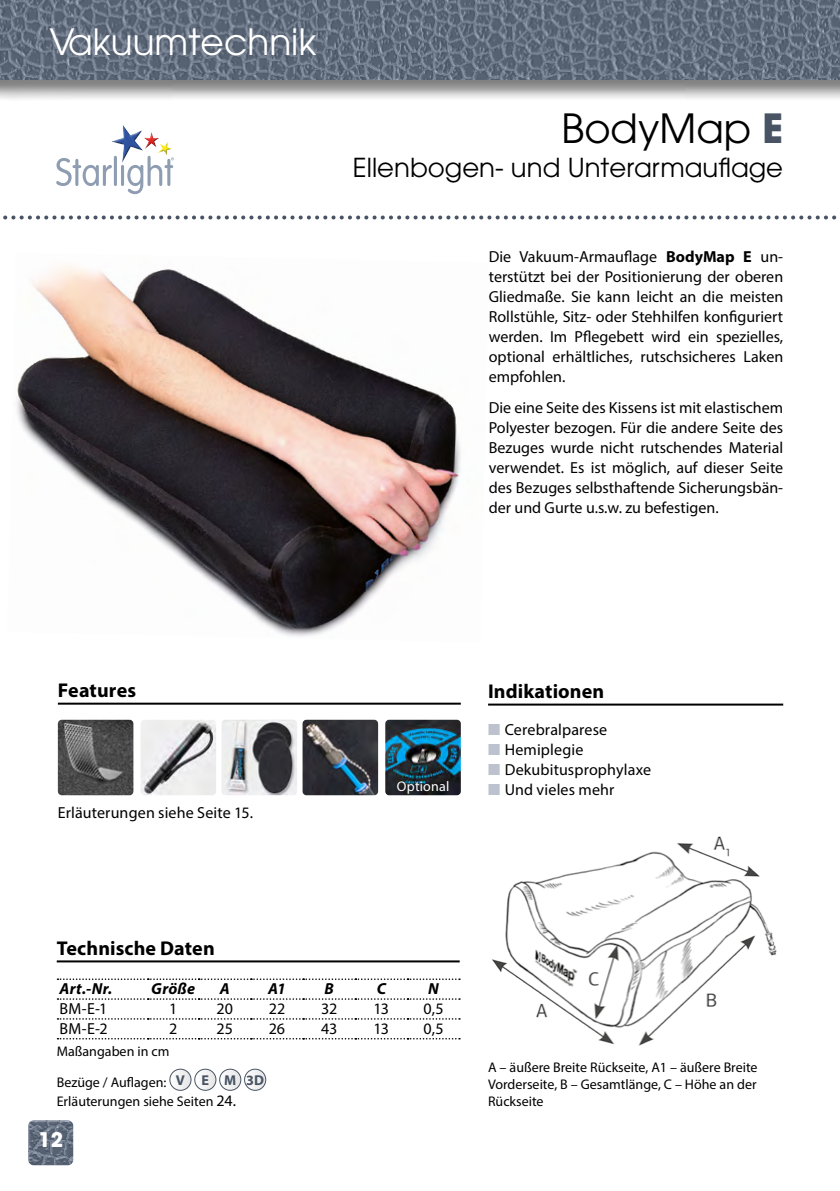
<style>
.page{position:relative;width:840px;height:1191px;background:#fff}
.page>*{position:absolute;margin:0;border:0;box-sizing:border-box;transform-origin:0 0}
.t1{font:40px "ITC Avant Garde Pro";color:#000}
.t2{font:36px "ITC Avant Garde Pro";color:#fff}
.t3{font:26px "ITC Avant Garde Pro";color:#000}
.t4{font:700 20px "Myriad Pro";letter-spacing:.005em;color:#000}
.t5{font:700 20px "ITC Avant Garde Pro";color:#fff}
.t6{font:16px/20px "Myriad Pro";color:#000;text-align:justify}
.t7{font:italic 700 16px "Myriad Pro";letter-spacing:.015em;color:#000}
.t8{font:14px/16.8px "Myriad Pro";color:#000}
.t9{font:14px "Myriad Pro";letter-spacing:.01em;color:#fff}
.s1{font-weight:700;color:#485464}
.s2{font-weight:700}
.s3{color:#bcc2ce}
.s4{font-weight:700;font-size:14.2px;color:#485464}
.s5{font-size:16px}
</style>
<div class="page">
<div style="left:0;top:0;width:839px;height:102px;background:#000;opacity:.5"></div>
<svg style="left:0;top:0;width:839px;height:79px"></svg>
<svg style="left:3px;top:215px;width:834px;height:4px"></svg>
<img style="left:29px;top:1121px;width:43px;height:43px">
<div style="left:26px;top:1118px;width:49px;height:49px;border:2px solid #fff;border-radius:7px"></div>
<svg style="left:56px;top:125px;width:118px;height:69px"></svg>
<div style="left:155px;top:140px;width:19px;height:13px;background:#fff"></div>
<div style="left:155px;top:141px;width:19px;height:16px;background:#000;opacity:.75"></div>
<img style="left:16px;top:264px;width:445px;height:373px">
<svg style="left:57px;top:978px;width:402px;height:2px"></svg>
<svg style="left:57px;top:998px;width:402px;height:1px"></svg>
<svg style="left:57px;top:1018px;width:402px;height:1px"></svg>
<svg style="left:57px;top:1038px;width:402px;height:1px"></svg>
<svg style="left:170px;top:1069px;width:21px;height:21px"></svg>
<div style="left:169px;top:1068px;width:22px;height:22px;border:1px solid #485464;border-radius:50%"></div>
<svg style="left:195px;top:1069px;width:21px;height:21px"></svg>
<div style="left:194px;top:1068px;width:22px;height:22px;border:1px solid #485464;border-radius:50%"></div>
<svg style="left:219px;top:1069px;width:22px;height:21px"></svg>
<div style="left:219px;top:1068px;width:22px;height:22px;border:1px solid #485464;border-radius:50%"></div>
<svg style="left:244px;top:1069px;width:21px;height:21px"></svg>
<div style="left:244px;top:1068px;width:22px;height:22px;border:1px solid #485464;border-radius:50%"></div>
<img style="left:492px;top:836px;width:285px;height:210px">
<hr style="left:57px;top:960px;width:402px;height:2px;background:#000">
<hr style="left:488px;top:703px;width:294px;height:2px;background:#000">
<hr style="left:58px;top:702px;width:402px;height:2px;background:#000">
<img style="left:302px;top:719px;width:76px;height:76px">
<img style="left:140px;top:720px;width:76px;height:75px">
<img style="left:222px;top:719px;width:75px;height:76px">
<img style="left:58px;top:719px;width:75px;height:76px">
<img style="left:385px;top:719px;width:75px;height:76px">
<h2 class="t2" style="left:49px;top:19px;width:268px">Vakuumtechnik</h2>
<h1 class="t1" style="left:561px;top:104px;width:223px">BodyMap <span class="s1">E</span></h1>
<h3 class="t3" style="left:352px;top:151px;width:431px">Ellenbogen- und Unterarmauflage</h3>
<p class="t6" style="left:488px;top:246px;width:296px">Die Vakuum-Armauflage <span class="s2">BodyMap E</span> un&shy;terstützt bei der Positionierung der oberen Gliedmaße. Sie kann leicht an die meisten Rollstühle, Sitz- oder Stehhilfen konfiguriert werden. Im Pflegebett wird ein spezielles, optional erhältliches, rutschsicheres Laken empfohlen.</p>
<p class="t6" style="left:488px;top:397px;width:296px">Die eine Seite des Kissens ist mit elastischem Polyester bezogen. Für die andere Seite des Bezuges wurde nicht rutschendes Material verwendet. Es ist möglich, auf dieser Seite des Bezuges selbsthaftende Sicherungsbän&shy;der und Gurte u.s.w. zu befestigen.</p>
<p class="t4" style="left:58px;top:677px;width:80px">Features</p>
<p class="t6" style="left:58px;top:802px;width:196px">Erläuterungen siehe Seite 15.</p>
<p class="t4" style="left:57px;top:935px;width:159px">Technische Daten</p>
<p class="t9" style="left:396px;top:777px;width:54px">Optional</p>
<p class="t4" style="left:488px;top:678px;width:118px">Indikationen</p>
<p class="t6" style="left:488px;top:719px;width:121px"><span class="s3">■</span> Cerebralparese</p>
<p class="t6" style="left:488px;top:739px;width:97px"><span class="s3">■</span> Hemiplegie</p>
<p class="t6" style="left:488px;top:759px;width:164px"><span class="s3">■</span> Dekubitusprophylaxe</p>
<p class="t6" style="left:488px;top:779px;width:128px"><span class="s3">■</span> Und vieles mehr</p>
<p class="t7" style="left:60px;top:978px;width:54px">Art.-Nr.</p>
<p class="t7" style="left:151px;top:978px;width:45px">Größe</p>
<p class="t7" style="left:220px;top:978px;width:11px">A</p>
<p class="t7" style="left:268px;top:978px;width:19px">A1</p>
<p class="t7" style="left:324px;top:978px;width:11px">B</p>
<p class="t7" style="left:376px;top:978px;width:11px">C</p>
<p class="t7" style="left:428px;top:978px;width:12px">N</p>
<p class="t6" style="left:60px;top:998px;width:49px">BM-E-1</p>
<p class="t6" style="left:169px;top:998px;width:10px">1</p>
<p class="t6" style="left:216px;top:998px;width:18px">20</p>
<p class="t6" style="left:268px;top:998px;width:18px">22</p>
<p class="t6" style="left:321px;top:998px;width:18px">32</p>
<p class="t6" style="left:373px;top:998px;width:17px">13</p>
<p class="t6" style="left:423px;top:998px;width:22px">0,5</p>
<p class="t6" style="left:60px;top:1018px;width:49px">BM-E-2</p>
<p class="t6" style="left:169px;top:1018px;width:10px">2</p>
<p class="t6" style="left:216px;top:1018px;width:18px">25</p>
<p class="t6" style="left:269px;top:1018px;width:18px">26</p>
<p class="t6" style="left:321px;top:1018px;width:18px">43</p>
<p class="t6" style="left:373px;top:1018px;width:17px">13</p>
<p class="t6" style="left:423px;top:1018px;width:22px">0,5</p>
<p class="t8" style="left:57px;top:1036px;width:209px;line-height:30.4px">Maßangaben in cm<br>Bezüge / Auflagen: <span class="s4">V E M 3D</span></p>
<p class="t8" style="left:57px;top:1092px;width:181px">Erläuterungen siehe Seiten <span class="s5">24.</span></p>
<p class="t5" style="left:38px;top:1126px;width:26px">12</p>
<p class="t8" style="left:488px;top:1059px;width:271px;text-align:justify">A – äußere Breite Rückseite, A1 – äußere Breite Vorderseite, B – Gesamtlänge, C – Höhe an der Rückseite</p>
</div>
